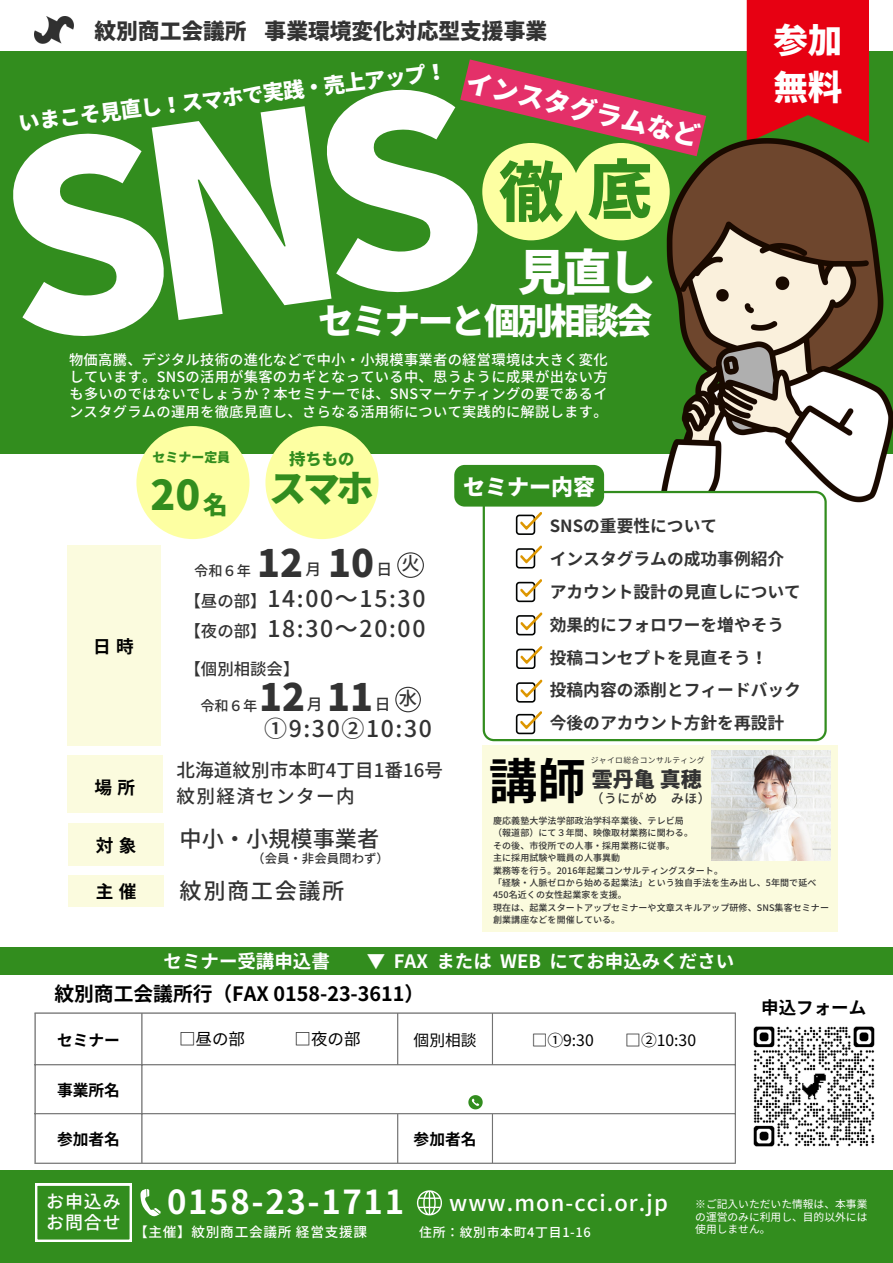
<style>
.page{position:relative;width:893px;height:1263px;background:#fff}
.page>*{position:absolute;margin:0;border:0;box-sizing:border-box;transform-origin:0 0}
.t1{font:900 64.95px "Noto Sans JP";color:#328d1e}
.t2{font:700 48.6px "Noto Sans JP";color:#000}
.t3{font:900 48.53px "Noto Sans JP";color:#fff}
.t4{font:900 40.95px "Noto Sans JP";color:#328d1e}
.t5{font:900 37.72px "Noto Sans JP";color:#333}
.t6{font:900 37.2px "Noto Sans JP";color:#328d1e}
.t7{font:900 35.78px "Noto Sans JP";letter-spacing:-.075em;color:#fff}
.t8{font:900 34.5px/47.2px "Noto Sans JP";color:#fff}
.t9{font:700 33px "Noto Sans JP";letter-spacing:.05em;color:#fff}
.t10{font:900 26.55px "Noto Sans JP";color:#fff}
.t11{font:900 24.6px "Noto Sans JP";color:#328d1e}
.t12{font:500 22.95px "Noto Sans JP";letter-spacing:.07em;color:#333}
.t13{font:500 22.2px "Noto Sans JP";letter-spacing:.035em;color:#333}
.t14{font:900 22.05px "Noto Sans JP";color:#fff}
.t15{font:500 21.9px "Noto Sans JP";letter-spacing:.05em;color:#fff}
.t16{font:900 21.75px "Noto Sans JP";color:#333}
.t17{font:900 21.08px "Noto Sans JP";color:#fff}
.t18{font:900 21px "Noto Sans JP";color:#333}
.t19{font:700 19.8px "Noto Sans JP";color:#000}
.t20{font:500 18.6px "Noto Sans JP";letter-spacing:.005em;color:#333}
.t21{font:500 18.6px "Noto Sans JP";letter-spacing:.07em;color:#333}
.t22{font:700 18.45px "Noto Sans JP";color:#fff}
.t23{font:500 18.3px "Noto Sans JP";color:#333}
.t24{font:500 18px "Noto Sans JP";letter-spacing:.05em;color:#fff}
.t25{font:700 17.62px "Noto Sans JP";color:#000}
.t26{font:700 17.55px "Noto Sans JP";color:#000}
.t27{font:700 16.73px "Noto Sans JP";color:#333}
.t28{font:16.5px "Noto Sans JP";color:#000}
.t29{font:500 16.42px "Noto Sans JP";color:#333}
.t30{font:900 16.35px "Noto Sans JP";color:#328d1e}
.t31{font:500 15.83px "Noto Sans JP";color:#333}
.t32{font:15.75px "Noto Sans JP";color:#000}
.t33{font:700 15.75px "Noto Sans JP";color:#000}
.t34{font:500 14.25px/17.4px "Noto Sans JP";letter-spacing:.02em;color:#fff;text-align:justify}
.t35{font:500 14.25px "Noto Sans JP";color:#333}
.t36{font:500 13.73px "Noto Sans JP";letter-spacing:.05em;color:#fff}
.t37{font:500 12.9px "Noto Sans JP";letter-spacing:.05em;color:#fff}
.t38{font:900 12.9px "Noto Sans JP";color:#328d1e}
.t39{font:500 12.75px "Noto Sans JP";letter-spacing:.05em;color:#333}
.t40{font:500 12.45px "Noto Sans JP";color:#333}
.t41{font:10.8px/12.9px "Noto Sans JP";color:#fff;text-align:justify}
.t42{font:500 9px "Noto Sans JP";letter-spacing:.01em;color:#333}
.t43{font:7.8px "Noto Sans JP";letter-spacing:.05em;color:#333}
</style>
<div class="page">
<div style="left:0;top:51px;width:893px;height:403px;background:#328d1e"></div>
<div style="left:0;top:1170px;width:893px;height:93px;background:#328d1e"></div>
<svg style="left:35px;top:1183px;width:97px;height:58px"></svg>
<svg style="left:140px;top:1189px;width:21px;height:28px"></svg>
<div style="left:482px;top:746px;width:355px;height:186px;background:#fbfbde"></div>
<img style="left:711px;top:751px;width:119px;height:109px">
<svg style="left:746px;top:0;width:123px;height:139px"></svg>
<img style="left:661px;top:139px;width:232px;height:374px">
<div style="left:482px;top:143px;width:98px;height:97px;background:#fdffa2;border-radius:50%"></div>
<div style="left:572px;top:143px;width:97px;height:97px;background:#fdffa2;border-radius:50%"></div>
<svg style="left:465px;top:59px;width:241px;height:97px"></svg>
<img style="left:34px;top:16px;width:39px;height:28px">
<svg style="left:483px;top:491px;width:343px;height:250px"></svg>
<svg style="left:516px;top:512px;width:26px;height:23px"></svg>
<svg style="left:516px;top:612px;width:26px;height:23px"></svg>
<svg style="left:516px;top:579px;width:26px;height:23px"></svg>
<svg style="left:516px;top:679px;width:26px;height:23px"></svg>
<svg style="left:516px;top:545px;width:26px;height:23px"></svg>
<svg style="left:516px;top:646px;width:26px;height:23px"></svg>
<div style="left:454px;top:465px;width:150px;height:42px;background:#328d1e;border-radius:10px"></div>
<div style="left:136px;top:426px;width:113px;height:113px;background:#fdffa2;border-radius:50%"></div>
<div style="left:265px;top:426px;width:113px;height:113px;background:#fdffa2;border-radius:50%"></div>
<div style="left:68px;top:545px;width:93px;height:201px;background:#fbfbde"></div>
<svg style="left:397px;top:552px;width:27px;height:26px"></svg>
<svg style="left:395px;top:687px;width:26px;height:25px"></svg>
<div style="left:0;top:947px;width:893px;height:27px;background:#328d1e"></div>
<svg style="left:417px;top:1190px;width:25px;height:25px"></svg>
<hr style="left:34px;top:1013px;width:2px;height:149px;background:#737373">
<hr style="left:141px;top:1013px;width:1px;height:149px;background:#737373">
<hr style="left:397px;top:1013px;width:1px;height:51px;background:#737373">
<hr style="left:397px;top:1114px;width:1px;height:48px;background:#737373">
<hr style="left:492px;top:1013px;width:1px;height:51px;background:#737373">
<hr style="left:492px;top:1114px;width:1px;height:48px;background:#737373">
<hr style="left:735px;top:1013px;width:1px;height:149px;background:#737373">
<hr style="left:34px;top:1012px;width:702px;height:1px;background:#737373">
<hr style="left:34px;top:1064px;width:702px;height:1px;background:#737373">
<hr style="left:34px;top:1113px;width:702px;height:1px;background:#737373">
<hr style="left:34px;top:1162px;width:702px;height:2px;background:#737373">
<img style="left:753px;top:1026px;width:122px;height:121px">
<div style="left:68px;top:755px;width:95px;height:58px;background:#fbfbde"></div>
<div style="left:68px;top:823px;width:96px;height:42px;background:#fbfbde"></div>
<div style="left:68px;top:875px;width:96px;height:32px;background:#fbfbde"></div>
<svg style="left:468px;top:1095px;width:14px;height:14px"></svg>
<svg style="left:516px;top:711px;width:26px;height:23px"></svg>
<svg style="left:460px;top:78px;width:25px;height:130px"></svg>
<p class="t16" style="left:94px;top:14px;width:154px">紋別商工会議所</p>
<p class="t16" style="left:265px;top:14px;width:284px">事業環境変化対応型支援事業</p>
<h6 class="t17" style="left:17px;top:107px;width:432px;rotate:-7deg">いまこそ見直し！スマホで実践・売上アップ！</h6>
<p class="t10" style="left:471px;top:62px;width:241px;rotate:13deg">インスタグラムなど</p>
<h6 class="t1" style="left:498px;top:140px;width:66px">徹</h6>
<h6 class="t1" style="left:587px;top:138px;width:66px">底</h6>
<h3 class="t3" style="left:518px;top:233px;width:140px">見直し</h3>
<p class="t7" style="left:318px;top:293px;width:335px">セミナーと個別相談会</p>
<p class="t34" style="left:69px;top:350px;width:540px">物価高騰、デジタル技術の進化などで中小・小規模事業者の経営環境は大きく変化しています。SNSの活用が集客のカギとなっている中、思うように成果が出ない方も多いのではないでしょうか？本セミナーでは、SNSマーケティングの要であるインスタグラムの運用を徹底見直し、さらなる活用術について実践的に解説します。</p>
<p class="t8" style="left:773px;top:15px;width:70px">参加無料</p>
<p class="t25" style="left:93px;top:632px;width:42px">日 時</p>
<p class="t25" style="left:94px;top:773px;width:42px">場所</p>
<h6 class="t38" style="left:153px;top:447px;width:79px">セミナー定員</h6>
<p class="t4" style="left:150px;top:462px;width:51px">20</p>
<p class="t11" style="left:203px;top:485px;width:26px">名</p>
<p class="t30" style="left:289px;top:446px;width:67px">持ちもの</p>
<h3 class="t6" style="left:269px;top:459px;width:106px">スマホ</h3>
<p class="t35" style="left:194px;top:560px;width:58px">令和６年</p>
<p class="t5" style="left:257px;top:533px;width:47px">12</p>
<p class="t31" style="left:305px;top:557px;width:14px">月</p>
<p class="t5" style="left:328px;top:533px;width:47px">10</p>
<p class="t31" style="left:376px;top:557px;width:12px">日</p>
<p class="t23" style="left:401px;top:549px;width:18px">火</p>
<p class="t12" style="left:267px;top:580px;width:159px">14:00〜15:30</p>
<p class="t12" style="left:267px;top:610px;width:159px">18:30〜20:00</p>
<p class="t29" style="left:184px;top:588px;width:84px">【昼の部】</p>
<p class="t29" style="left:184px;top:617px;width:84px">【夜の部】</p>
<p class="t29" style="left:184px;top:656px;width:116px">【個別相談会】</p>
<p class="t5" style="left:259px;top:667px;width:47px">12</p>
<p class="t31" style="left:307px;top:691px;width:14px">月</p>
<p class="t35" style="left:200px;top:694px;width:58px">令和６年</p>
<p class="t5" style="left:327px;top:667px;width:47px">11</p>
<h6 class="t31" style="left:375px;top:691px;width:12px">日</h6>
<p class="t23" style="left:399px;top:683px;width:19px">水</p>
<p class="t12" style="left:264px;top:710px;width:169px">①9:30②10:30</p>
<p class="t20" style="left:177px;top:755px;width:268px">北海道紋別市本町4丁目 1番16号</p>
<p class="t21" style="left:177px;top:782px;width:180px">紋別経済センター内</p>
<p class="t25" style="left:96px;top:831px;width:42px">対象</p>
<p class="t13" style="left:180px;top:821px;width:201px">中小・小規模事業者</p>
<p class="t40" style="left:252px;top:848px;width:138px">（会員・非会員問わず）</p>
<p class="t25" style="left:96px;top:877px;width:42px">主催</p>
<p class="t13" style="left:180px;top:873px;width:166px">紋別商工会議所</p>
<p class="t14" style="left:463px;top:469px;width:134px">セミナー内容</p>
<h2 class="t27" style="left:550px;top:513px;width:169px">SNSの重要性について</h2>
<h3 class="t27" style="left:550px;top:546px;width:236px">インスタグラムの成功事例紹介</h3>
<p class="t27" style="left:550px;top:578px;width:253px">アカウント設計の見直しについて</p>
<p class="t27" style="left:550px;top:611px;width:236px">効果的にフォロワーを増やそう</p>
<p class="t27" style="left:550px;top:644px;width:219px">投稿コンセプトを見直そう！</p>
<p class="t27" style="left:550px;top:677px;width:253px">投稿内容の添削とフィードバック</p>
<p class="t27" style="left:550px;top:710px;width:236px">今後のアカウント方針を再設計</p>
<p class="t43" style="left:591px;top:754px;width:115px">ジャイロ総合コンサルティング</p>
<p class="t39" style="left:591px;top:788px;width:121px">（うにがめ みほ）</p>
<p class="t42" style="left:493px;top:814px;width:192px">慶応義塾大学法学部政治学科卒業後、テレビ局</p>
<p class="t42" style="left:493px;top:826px;width:201px">（報道部）にて３年間、映像取材業務に関わる。</p>
<p class="t42" style="left:493px;top:838px;width:183px">その後、市役所での人事・採用業務に従事。</p>
<p class="t42" style="left:493px;top:851px;width:129px">主に採用試験や職員の人事異動</p>
<p class="t42" style="left:493px;top:863px;width:231px">業務等を行う。2016年起業コンサルティングスタート。</p>
<p class="t42" style="left:493px;top:875px;width:325px">「経験・人脈ゼロから始める起業法」という独自手法を生み出し、5年間で延べ</p>
<p class="t42" style="left:493px;top:888px;width:135px">450名近くの女性起業家を支援。</p>
<p class="t42" style="left:493px;top:900px;width:337px">現在は、起業スタートアップセミナーや文章スキルアップ研修、SNS集客セミナー</p>
<p class="t42" style="left:493px;top:913px;width:129px">創業講座などを開催している。</p>
<h6 class="t2" style="left:489px;top:742px;width:99px">講師</h6>
<p class="t18" style="left:592px;top:762px;width:111px">雲丹亀真穂</p>
<p class="t22" style="left:164px;top:947px;width:168px">セミナー受講申込書</p>
<p class="t22" style="left:367px;top:947px;width:369px">▼ FAX または WEB にてお申込みください</p>
<p class="t19" style="left:54px;top:978px;width:371px">紋別商工会議所行（FAX 0158-23-3611）</p>
<h6 class="t33" style="left:57px;top:1027px;width:64px">セミナー</h6>
<p class="t28" style="left:179px;top:1026px;width:67px">□昼の部</p>
<p class="t28" style="left:294px;top:1026px;width:67px">□夜の部</p>
<p class="t32" style="left:413px;top:1027px;width:64px">個別相談</p>
<p class="t32" style="left:532px;top:1027px;width:64px">□①9:30</p>
<p class="t32" style="left:625px;top:1027px;width:72px">□②10:30</p>
<p class="t33" style="left:57px;top:1077px;width:64px">事業所名</p>
<p class="t33" style="left:57px;top:1127px;width:64px">参加者名</p>
<p class="t33" style="left:413px;top:1127px;width:64px">参加者名</p>
<h6 class="t26" style="left:761px;top:993px;width:107px">申込フォーム</h6>
<h2 class="t24" style="left:46px;top:1187px;width:76px">お申込み</h2>
<p class="t24" style="left:46px;top:1208px;width:76px">お問合せ</p>
<h6 class="t9" style="left:167px;top:1176px;width:238px">0158-23-1711</h6>
<h6 class="t36" style="left:134px;top:1221px;width:235px">【主催】紋別商工会議所経営支援課</h6>
<p class="t15" style="left:449px;top:1185px;width:220px">www.mon-cci.or.jp</p>
<p class="t37" style="left:419px;top:1222px;width:173px">住所：紋別市本町4丁目 1-16</p>
<p class="t41" style="left:695px;top:1196px;width:174px">※ご記入いただいた情報は、本事業の運営のみに利用し、目的以外には使用しません。</p>
</div>
